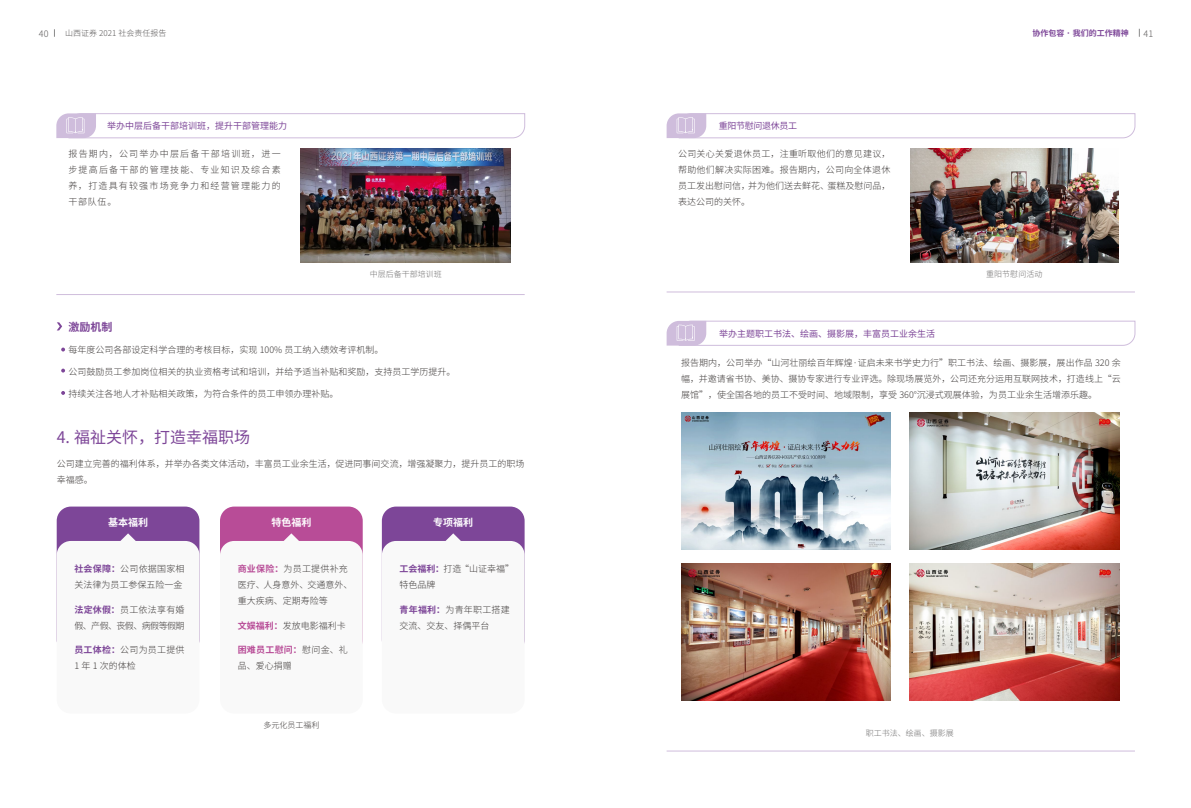
<style>
.page{position:relative;width:1191px;height:808px;background:#fff}
.page>*{position:absolute;margin:0;border:0;box-sizing:border-box;transform-origin:0 0}
.t1{font:16px "Source Han Sans CN";color:#7d4698}
.t2{font:700 11px "Source Han Sans CN";color:#7d4698}
.t3{font:700 10px "Source Han Sans CN";color:#fff}
.t4{font:300 9px/16px "Source Han Sans CN";color:#3e3a39}
.t5{font:9px "Source Han Sans CN";color:#7d4698}
.t6{font:300 9px/16px "Source Han Sans CN";letter-spacing:.025em;color:#3e3a39}
.t7{font:9px "Source Han Sans CN";letter-spacing:-.04em;color:#7d4698}
.t8{font:300 9px "Source Han Sans CN";color:#595757}
.t9{font:300 8px "Source Han Sans CN";color:#727171}
.t10{font:300 8px "Source Han Sans CN";color:#595757}
.t11{font:700 8px "Source Han Sans CN";color:#7d4698}
.t12{font:300 8px "Source Han Sans CN";color:#3e3a39}
.s1{font-weight:700;color:#7d4698}
.s2{font-weight:700;color:#b84c97}
</style>
<div class="page">
<hr style="left:56px;top:294px;width:469px;height:1px;background:#cfbddc">
<svg style="left:56px;top:113px;width:469px;height:25px"></svg>
<img style="left:301px;top:149px;width:210px;height:113px">
<div style="left:57px;top:507px;width:142px;height:147px;background:#7d4698;border-radius:14px"></div>
<div style="left:220px;top:507px;width:143px;height:147px;background:#b84c97;border-radius:14px"></div>
<div style="left:382px;top:507px;width:142px;height:147px;background:#7d4698;border-radius:14px"></div>
<div style="left:57px;top:533px;width:142px;height:121px;background:#f9f9f9"></div>
<svg style="left:220px;top:533px;width:143px;height:121px;background:#f4edf2"></svg>
<div style="left:382px;top:533px;width:142px;height:121px;background:#f9f9f9"></div>
<svg style="left:57px;top:322px;width:5px;height:8px"></svg>
<svg style="left:61px;top:348px;width:4px;height:3px"></svg>
<svg style="left:61px;top:369px;width:4px;height:3px"></svg>
<svg style="left:61px;top:391px;width:4px;height:4px"></svg>
<img style="left:910px;top:149px;width:208px;height:113px">
<img style="left:681px;top:413px;width:209px;height:137px">
<img style="left:681px;top:563px;width:209px;height:137px">
<img style="left:909px;top:413px;width:210px;height:137px">
<img style="left:909px;top:563px;width:210px;height:137px">
<hr style="left:666px;top:292px;width:469px;height:1px;background:#cfbddc">
<svg style="left:666px;top:113px;width:469px;height:25px"></svg>
<hr style="left:666px;top:751px;width:469px;height:1px;background:#cfbddc">
<svg style="left:666px;top:321px;width:469px;height:25px"></svg>
<p class="t8" style="left:39px;top:28px;width:11px">40</p>
<p class="t10" style="left:65px;top:29px;width:103px">山西证券 2021 社会责任报告</p>
<p class="t11" style="left:1032px;top:28px;width:98px">协作包容 · 我们的工作精神</p>
<p class="t8" style="left:1143px;top:28px;width:11px">41</p>
<p class="t5" style="left:107px;top:120px;width:181px">举办中层后备干部培训班，提升干部管理能力</p>
<p class="t4" style="left:68px;top:146px;width:214px;text-align:justify">报告期内，公司举办中层后备干部培训班，进一步提高后备干部的管理技能、专业知识及综合素养，打造具有较强市场竞争力和经营管理能力的干部队伍。</p>
<p class="t2" style="left:68px;top:320px;width:45px">激励机制</p>
<p class="t9" style="left:370px;top:270px;width:73px">中层后备干部培训班</p>
<p class="t4" style="left:68px;top:342px;width:317px">每年度公司各部设定科学合理的考核目标，实现 100% 员工纳入绩效考评机制。</p>
<p class="t4" style="left:68px;top:364px;width:388px">公司鼓励员工参加岗位相关的执业资格考试和培训，并给予适当补贴和奖励，支持员工学历提升。</p>
<p class="t4" style="left:68px;top:385px;width:271px">持续关注各地人才补贴相关政策，为符合条件的员工申领办理补贴。</p>
<h1 class="t1" style="left:57px;top:428px;width:195px">4. 福祉关怀，打造幸福职场</h1>
<p class="t4" style="left:57px;top:456px;width:469px">公司建立完善的福利体系，并举办各类文体活动，丰富员工业余生活，促进同事间交流，增强凝聚力，提升员工的职场幸福感。</p>
<p class="t3" style="left:108px;top:516px;width:41px">基本福利</p>
<p class="t3" style="left:271px;top:516px;width:41px">特色福利</p>
<p class="t3" style="left:433px;top:516px;width:41px">专项福利</p>
<p class="t4" style="left:74px;top:561px;width:112px"><span class="s1">社会保障：</span>公司依据国家相关法律为员工参保五险一金</p>
<p class="t4" style="left:74px;top:602px;width:112px"><span class="s1">法定休假：</span>员工依法享有婚假、产假、丧假、病假等假期</p>
<p class="t6" style="left:74px;top:642px;width:112px"><span class="s1">员工体检：</span>公司为员工提供<br>1 年 1 次的体检</p>
<p class="t4" style="left:238px;top:561px;width:116px"><span class="s2">商业保险：</span>为员工提供补充医疗、人身意外、交通意外、重大疾病、定期寿险等</p>
<p class="t4" style="left:238px;top:618px;width:109px"><span class="s2">文娱福利：</span>发放电影福利卡</p>
<p class="t4" style="left:238px;top:642px;width:112px"><span class="s2">困难员工慰问：</span>慰问金、礼品、爱心捐赠</p>
<p class="t4" style="left:399px;top:561px;width:116px"><span class="s1">工会福利：</span>打造“山证幸福”特色品牌</p>
<p class="t6" style="left:399px;top:602px;width:112px"><span class="s1">青年福利：</span>为青年职工搭建交流、交友、择偶平台</p>
<p class="t12" style="left:263px;top:720px;width:57px">多元化员工福利</p>
<p class="t7" style="left:719px;top:121px;width:80px">重阳节慰问退休员工</p>
<p class="t4" style="left:678px;top:146px;width:214px;text-align:justify">公司关心关爱退休员工，注重听取他们的意见建议，帮助他们解决实际困难。报告期内，公司向全体退休员工发出慰问信，并为他们送去鲜花、蛋糕及慰问品，表达公司的关怀。</p>
<p class="t5" style="left:719px;top:328px;width:217px">举办主题职工书法、绘画、摄影展，丰富员工业余生活</p>
<p class="t9" style="left:986px;top:270px;width:57px">重阳节慰问活动</p>
<p class="t4" style="left:681px;top:355px;width:441px;text-align:justify">报告期内，公司举办“山河壮丽绘百年辉煌·证启未来书学史力行”职工书法、绘画、摄影展，展出作品 320 余幅，并邀请省书协、美协、摄协专家进行专业评选。除现场展览外，公司还充分运用互联网技术，打造线上“云展馆”，使全国各地的员工不受时间、地域限制，享受 360°沉浸式观展体验，为员工业余生活增添乐趣。</p>
<p class="t9" style="left:866px;top:728px;width:89px">职工书法、绘画、摄影展</p>
</div>
